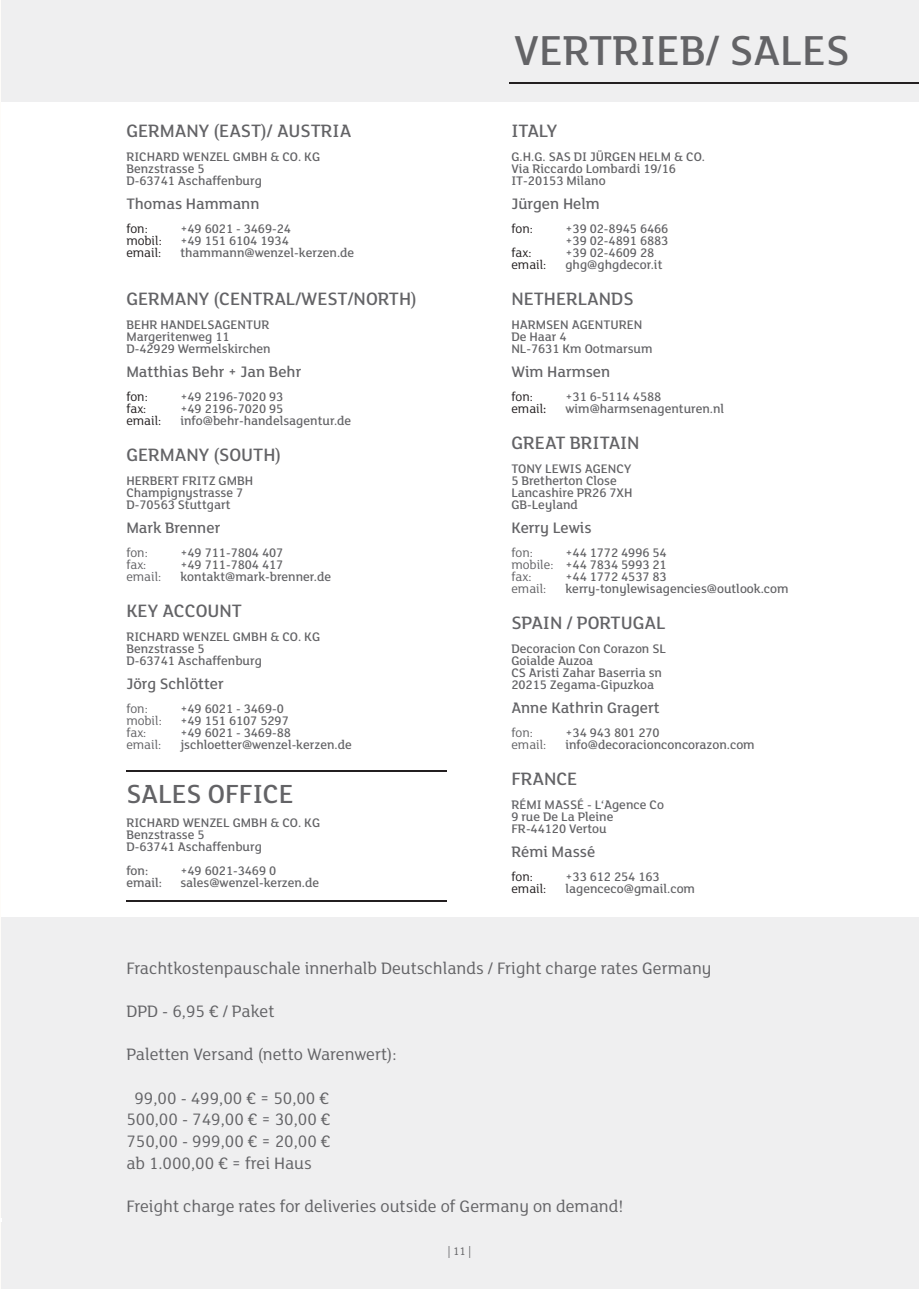
<style>
.page{position:relative;width:919px;height:1289px;background:#fff}
.page>*{position:absolute;margin:0;border:0;box-sizing:border-box;transform-origin:0 0}
.t1{font:500 45.6px "FS Lola";color:#636366}
.t2{font:500 28.5px "FS Lola";color:#636366}
.t3{font:500 19.5px "FS Lola";color:#636366}
.t4{font:18px/21.6px "FS Lola";color:#636366;text-align:justify}
.t5{font:500 16.5px "FS Lola";color:#636366}
.t6{font:500 13.5px/12px "FS Lola";color:#636366}
.t7{font:13.5px/12px "FS Lola";color:#636366}
.t8{font:13.5px/12px "FS Lola";color:#231f20}
.t9{font:12px "FS Lola";color:#636366}
.s1{font-weight:500}
</style>
<div class="page">
<div style="left:0;top:0;width:918px;height:102px;background:#efeff0"></div>
<div style="left:0;top:917px;width:918px;height:371px;background:#efeff0"></div>
<hr style="left:509px;top:83px;width:409px;height:1px;background:#231f20">
<hr style="left:126px;top:900px;width:320px;height:2px;background:#231f20">
<hr style="left:126px;top:770px;width:320px;height:2px;background:#231f20">
<hr style="left:0;top:0;width:1px;height:1288px;background:#fefcf9">
<h3 class="t3" style="left:126px;top:118px;width:226px">GERMANY (EAST)/ AUSTRIA</h3>
<p class="t6" style="left:126px;top:150px;width:195px">RICHARD WENZEL GMBH &amp; CO. KG<br>Benzstrasse 5<br>D-63741 Aschaffenburg</p>
<p class="t5" style="left:126px;top:193px;width:135px">Thomas Hammann</p>
<p class="t6" style="left:180px;top:222px;width:175px">+49 6021 - 3469-24<br>+49 151 6104 1934 thammann@wenzel-kerzen.de</p>
<p class="t8" style="left:126px;top:222px;width:37px">fon: mobil: email:</p>
<h3 class="t3" style="left:126px;top:286px;width:292px">GERMANY (CENTRAL/WEST/NORTH)</h3>
<p class="t6" style="left:126px;top:318px;width:146px">BEHR HANDELSAGENTUR<br>Margeritenweg 11<br>D-42929 Wermelskirchen</p>
<p class="t5" style="left:126px;top:361px;width:176px">Matthias Behr + Jan Behr</p>
<p class="t6" style="left:180px;top:390px;width:172px">+49 2196-7020 93<br>+49 2196-7020 95 info@behr-handelsagentur.de</p>
<p class="t8" style="left:126px;top:390px;width:36px">fon: fax: email:</p>
<h3 class="t3" style="left:126px;top:442px;width:156px">GERMANY (SOUTH)</h3>
<p class="t6" style="left:126px;top:474px;width:128px">HERBERT FRITZ GMBH<br>Champignystrasse 7<br>D-70563 Stuttgart</p>
<p class="t5" style="left:126px;top:517px;width:95px">Mark Brenner</p>
<p class="t6" style="left:180px;top:546px;width:152px">+49 711-7804 407<br>+49 711-7804 417 kontakt@mark-brenner.de</p>
<p class="t7" style="left:126px;top:546px;width:36px">fon: fax: email:</p>
<h3 class="t3" style="left:126px;top:598px;width:117px">KEY ACCOUNT</h3>
<p class="t6" style="left:126px;top:630px;width:195px">RICHARD WENZEL GMBH &amp; CO. KG<br>Benzstrasse 5<br>D-63741 Aschaffenburg</p>
<p class="t5" style="left:126px;top:673px;width:99px">Jörg Schlötter</p>
<p class="t6" style="left:180px;top:702px;width:173px">+49 6021 - 3469-0<br>+49 151 6107 5297<br>+49 6021 - 3469-88 jschloetter@wenzel-kerzen.de</p>
<p class="t7" style="left:126px;top:702px;width:37px">fon: mobil: fax: email:</p>
<h2 class="t2" style="left:126px;top:775px;width:169px">SALES OFFICE</h2>
<p class="t6" style="left:126px;top:816px;width:195px">RICHARD WENZEL GMBH &amp; CO. KG<br>Benzstrasse 5<br>D-63741 Aschaffenburg</p>
<p class="t6" style="left:180px;top:864px;width:140px">+49 6021-3469 0 sales@wenzel-kerzen.de</p>
<p class="t6" style="left:126px;top:864px;width:37px">fon: email:</p>
<h1 class="t1" style="left:514px;top:20px;width:337px">VERTRIEB/ SALES</h1>
<h3 class="t3" style="left:511px;top:118px;width:47px">ITALY</h3>
<p class="t6" style="left:511px;top:150px;width:195px">G.H.G. SAS DI JÜRGEN HELM &amp; CO.<br>Via Riccardo Lombardi 19/16<br>IT-20153 Milano</p>
<p class="t5" style="left:511px;top:193px;width:90px">Jürgen Helm</p>
<p class="t6" style="left:565px;top:222px;width:104px">+39 02-8945 6466 +39 02-4891 6883 +39 02-4609 28 ghg@ghgdecor.it</p>
<p class="t8" style="left:511px;top:216px;width:23px;line-height:24px">fon: fax:</p>
<p class="t8" style="left:511px;top:258px;width:36px">email:</p>
<h3 class="t3" style="left:511px;top:286px;width:124px">NETHERLANDS</h3>
<p class="t6" style="left:511px;top:318px;width:143px">HARMSEN AGENTUREN<br>De Haar 4<br>NL-7631 Km Ootmarsum</p>
<p class="t5" style="left:511px;top:361px;width:100px">Wim Harmsen</p>
<p class="t6" style="left:565px;top:390px;width:160px">+31 6-5114 4588 wim@harmsenagenturen.nl</p>
<p class="t8" style="left:511px;top:390px;width:37px">fon: email<span class="s1">:</span></p>
<h3 class="t3" style="left:511px;top:430px;width:130px">GREAT BRITAIN</h3>
<p class="t6" style="left:511px;top:462px;width:123px">TONY LEWIS AGENCY<br>5 Bretherton Close<br>Lancashire PR26 7XH<br>GB-Leyland</p>
<p class="t5" style="left:511px;top:517px;width:82px">Kerry Lewis</p>
<p class="t6" style="left:565px;top:546px;width:225px">+44 1772 4996 54<br>+44 7834 5993 21<br>+44 1772 4537 83 kerry-tonylewisagencies@outlook.com</p>
<p class="t7" style="left:511px;top:546px;width:44px">fon: mobile: fax: email:</p>
<h3 class="t3" style="left:511px;top:610px;width:156px">SPAIN / PORTUGAL</h3>
<p class="t6" style="left:511px;top:642px;width:156px">Decoracion Con Corazon SL<br>Goialde Auzoa<br>CS Aristi Zahar Baserria sn<br>20215 Zegama-Gipuzkoa</p>
<p class="t5" style="left:511px;top:697px;width:150px">Anne Kathrin Gragert</p>
<p class="t6" style="left:565px;top:726px;width:191px">+34 943 801 270 info@decoracionconcorazon.com</p>
<p class="t7" style="left:511px;top:726px;width:36px">fon: email:</p>
<h3 class="t3" style="left:511px;top:766px;width:67px">FRANCE</h3>
<p class="t6" style="left:511px;top:798px;width:154px">RÉMI MASSÉ - L‘Agence Co<br>9 rue De La Pleine<br>FR-44120 Vertou</p>
<p class="t5" style="left:511px;top:841px;width:85px">Rémi Massé</p>
<p class="t6" style="left:565px;top:870px;width:131px">+33 612 254 163 lagenceco@gmail.com</p>
<p class="t8" style="left:511px;top:870px;width:36px">fon: email:</p>
<h3 class="t4" style="left:126px;top:956px;width:586px">Frachtkostenpauschale innerhalb Deutschlands / Fright charge rates Germany</h3>
<h3 class="t4" style="left:126px;top:999px;width:150px">DPD - 6,95 € / Paket</h3>
<h3 class="t4" style="left:126px;top:1043px;width:272px">Paletten Versand (netto Warenwert):</h3>
<h3 class="t4" style="left:126px;top:1086px;width:205px;text-indent:8px">99,00 - 499,00 € = 50,00 € 500,00 - 749,00 € = 30,00 € 750,00 - 999,00 € = 20,00 € ab 1.000,00 € = frei Haus</h3>
<h3 class="t4" style="left:126px;top:1194px;width:498px">Freight charge rates for deliveries outside of Germany on demand!</h3>
<p class="t9" style="left:448px;top:1243px;width:25px">| 11 |</p>
</div>
